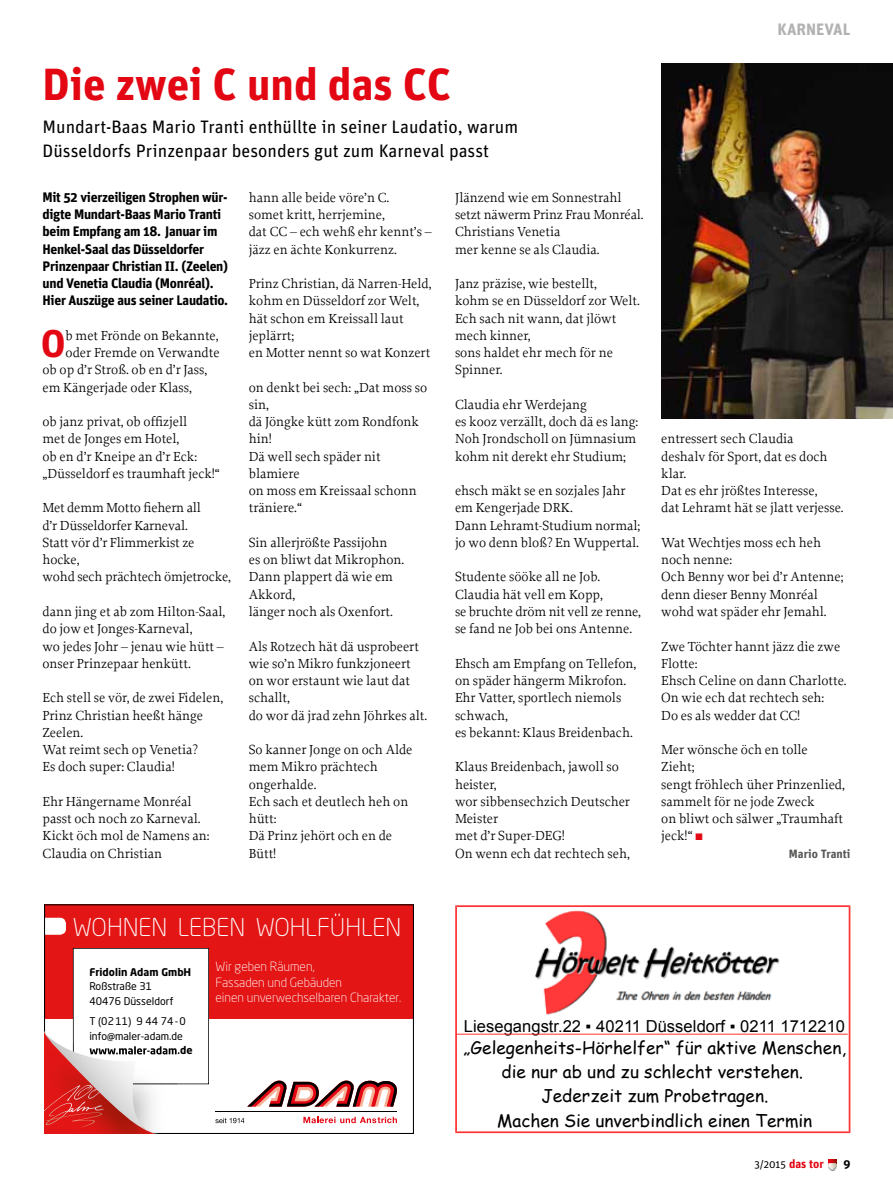
<style>
.page{position:relative;width:893px;height:1191px;background:#fff}
.page>*{position:absolute;margin:0;border:0;box-sizing:border-box;transform-origin:0 0}
.t1{font:700 45px "Unit";color:#e30613}
.t2{font:700 38.55px "Unit";color:#e30613}
.t3{font:300 24.3px "Neo Sans Std";color:#fff}
.t4{font:18px/24px "Unit";color:#000}
.t5{font:17.4px/24.5px "Comic Sans MS";color:#000;text-align:center}
.t6{font:16.5px "Arial";letter-spacing:.005em;color:#000}
.t7{font:700 16.5px "Unit";color:#b3b2b2}
.t8{font:13.8px/17.2px "Proforma";color:#000}
.t9{font:700 13.8px/17.2px "Unit";letter-spacing:-.02em;color:#000}
.t10{font:300 12.6px/15.1px "Neo Sans Std";color:#fff}
.t11{font:700 12px "Unit";color:#575756}
.t12{font:700 12px "Unit";color:#000}
.t13{font:10.5px/14.9px "Neo Sans Std";color:#000}
.t14{font:700 10.5px "Neo Sans Std";color:#000}
.t15{font:10.5px "Unit";color:#000}
.s1{color:#e30613}
.s2{font-weight:700;font-size:12px;color:#e30613}
</style>
<div class="page">
<svg style="left:828px;top:1159px;width:9px;height:12px"></svg>
<img style="left:661px;top:64px;width:232px;height:354px">
<svg style="left:455px;top:905px;width:395px;height:228px"></svg>
<img style="left:533px;top:909px;width:247px;height:106px">
<hr style="left:456px;top:1034px;width:392px;height:1px;background:#f33">
<svg style="left:44px;top:904px;width:370px;height:230px;fill:#e41515"></svg>
<svg style="left:247px;top:1080px;width:150px;height:26px"></svg>
<svg style="left:303px;top:1116px;width:94px;height:7px"></svg>
<hr style="left:215px;top:1111px;width:182px;height:1px;background:#000">
<svg style="left:215px;top:1117px;width:29px;height:6px"></svg>
<svg style="left:44px;top:948px;width:165px;height:186px"></svg>
<h1 class="t1" style="left:43px;top:56px;width:384px">Die zwei C und das CC</h1>
<h3 class="t4" style="left:43px;top:114px;width:477px">Mundart-Baas Mario Tranti enthüllte in seiner Laudatio, warum<br>Düsseldorfs Prinzenpaar besonders gut zum Karneval passt</h3>
<p class="t9" style="left:43px;top:188px;width:187px">Mit 52 vierzeiligen Strophen wür&shy;digte Mundart-Baas Mario Tranti beim Empfang am 18. Januar im<br>Henkel-Saal das Düsseldorfer<br>Prinzenpaar -Christian II. (Zeelen) und Venetia Claudia (Monréal).<br>Hier Auszüge aus seiner Laudatio.</p>
<h2 class="t2" style="left:41px;top:320px;width:23px">O</h2>
<p class="t8" style="left:66px;top:326px;width:155px">b met Frönde on Bekannte,</p>
<p class="t8" style="left:249px;top:188px;width:184px">hann alle beide vöre’n C.<br>somet kritt, herrjemine,<br>dat CC – ech wehß ehr kennt’s – jäzz en ächte Konkurrenz.</p>
<p class="t8" style="left:249px;top:275px;width:184px">Prinz Christian, dä Narren-Held, kohm en Düsseldorf zor Welt, hät schon em Kreissall laut jeplärrt;<br>en Motter nennt so wat Konzert</p>
<p class="t8" style="left:249px;top:378px;width:180px">on denkt bei sech: „Dat moss so sin,<br>dä Jöngke kütt zom Rondfonk hin!<br>Dä well sech späder nit blamiere<br>on moss em Kreissaal schonn träniere.“</p>
<p class="t8" style="left:249px;top:533px;width:157px">Sin allerjrößte Passijohn<br>es on bliwt dat Mikrophon.<br>Dann plappert dä wie em<br>Akkord,<br>länger noch als Oxenfort.</p>
<p class="t8" style="left:249px;top:637px;width:180px">Als Rotzech hät dä usprobeert wie so’n Mikro funkzjoneert on wor erstaunt wie laut dat schallt,<br>do wor dä jrad zehn Jöhrkes alt.</p>
<p class="t8" style="left:249px;top:740px;width:165px">So kanner Jonge on och Alde mem Mikro prächtech ongerhalde.<br>Ech sach et deutlech heh on hütt:<br>Dä Prinz jehört och en de<br>Bütt!</p>
<p class="t8" style="left:455px;top:188px;width:190px">Jlänzend wie em Sonnestrahl setzt näwerm Prinz Frau Monréal.<br>Christians Venetia<br>mer kenne se als Claudia.</p>
<p class="t8" style="left:455px;top:275px;width:186px">Janz präzise, wie bestellt,<br>kohm se en Düsseldorf zor Welt.<br>Ech sach nit wann, dat jlöwt mech kinner,<br>sons haldet ehr mech för ne<br>Spinner.</p>
<p class="t8" style="left:455px;top:395px;width:185px">Claudia ehr Werdejang<br>es kooz verzällt, doch dä es lang:<br>Noh Jrondscholl on Jümnasium kohm nit derekt ehr Studium;</p>
<p class="t8" style="left:455px;top:482px;width:187px">ehsch mäkt se en sozjales Jahr em Kengerjade DRK.<br>Dann Lehramt-Studium normal; jo wo denn bloß? En Wuppertal.</p>
<p class="t8" style="left:455px;top:568px;width:188px">Studente sööke all ne Job.<br>Claudia hät vell em Kopp,<br>se bruchte dröm nit vell ze renne, se fand ne Job bei ons Antenne.</p>
<p class="t8" style="left:455px;top:654px;width:183px">Ehsch am Empfang on Tellefon, on späder hängerm Mikrofon.<br>Ehr Vatter, sportlech niemols schwach,<br>es bekannt: Klaus Breidenbach.</p>
<p class="t8" style="left:455px;top:758px;width:177px">Klaus Breidenbach, jawoll so heister,<br>wor sibbensechzich Deutscher<br>Meister<br>met d’r Super-DEG!<br>On wenn ech dat rechtech seh,</p>
<p class="t8" style="left:66px;top:344px;width:155px">oder Fremde on Verwandte</p>
<p class="t8" style="left:43px;top:361px;width:166px">ob op d’r Stroß. ob en d’r Jass,</p>
<p class="t8" style="left:43px;top:378px;width:151px">em Kängerjade oder Klass,</p>
<p class="t8" style="left:43px;top:413px;width:179px">ob janz privat, ob offizjell<br>met de Jonges em Hotel,<br>ob en d’r Kneipe an d’r Eck: „Düsseldorf es traumhaft jeck!“</p>
<p class="t8" style="left:43px;top:499px;width:190px">Met demm Motto fiehern all<br>d’r Düsseldorfer Karneval.<br>Statt vör d’r Flimmerkist ze hocke,<br>wohd sech prächtech ömjetrocke,</p>
<p class="t8" style="left:43px;top:602px;width:184px">dann jing et ab zom Hilton-Saal, do jow et Jonges-Karneval,<br>wo jedes Johr – jenau wie hütt – onser Prinzepaar henkütt.</p>
<p class="t8" style="left:43px;top:689px;width:182px">Ech stell se vör, de zwei Fidelen,<br>Prinz Christian heeßt hänge<br>Zeelen.<br>Wat reimt sech op Venetia?<br>Es doch super: Claudia!</p>
<p class="t8" style="left:43px;top:792px;width:169px">Ehr Hängername Monréal passt och noch zo Karneval.<br>Kickt öch mol de Namens an:<br>Claudia on Christian</p>
<p class="t7" style="left:778px;top:19px;width:48px">Karneval</p>
<p class="t8" style="left:661px;top:430px;width:184px">entressert sech Claudia<br>deshalv för Sport, dat es doch klar.<br>Dat es ehr jrößtes Interesse,<br>dat Lehramt hät se jlatt verjesse.</p>
<p class="t8" style="left:661px;top:533px;width:184px">Wat Wechtjes moss ech heh noch nenne:<br>Och Benny wor bei d’r Antenne; denn dieser Benny Monréal wohd wat späder ehr Jemahl.</p>
<p class="t8" style="left:661px;top:637px;width:187px">Zwe Töchter hannt jäzz die zwe<br>Flotte:<br>Ehsch Celine on dann Charlotte.<br>On wie ech dat rechtech seh:<br>Do es als wedder dat CC!</p>
<p class="t8" style="left:661px;top:740px;width:185px">Mer wönsche öch en tolle<br>Zieht;<br>sengt fröhlech üher Prinzenlied, sammelt för ne jode Zweck<br>on bliwt och sälwer „Traumhaft jeck!“ <span class="s1">■</span></p>
<p class="t11" style="left:789px;top:846px;width:63px">Mario Tranti</p>
<h3 class="t3" style="left:73px;top:912px;width:330px">WOHNEN LEBEN WOHLFÜHLEN</h3>
<p class="t14" style="left:89px;top:965px;width:103px">Fridolin Adam GmbH</p>
<p class="t13" style="left:89px;top:979px;width:85px">Roßstraße 31<br>40476 Düsseldorf</p>
<p class="t13" style="left:89px;top:1013px;width:98px">T (02 11) 9 44 74 - 0 info@maler-adam.de</p>
<p class="t10" style="left:215px;top:959px;width:187px">Wir geben Räumen,<br>Fassaden und Gebäuden<br>einen unverwechsel baren Charakter.</p>
<p class="t6" style="left:464px;top:1020px;width:383px">Liesegangstr.22 ▪ 40211 Düsseldorf ▪ 0211 1712210</p>
<p class="t5" style="left:463px;top:1036px;width:384px">„Gelegenheits-Hörhelfer“ für aktive Menschen, die nur ab und zu schlecht verstehen.<br>Jederzeit zum Probetragen.<br>Machen Sie unverbindlich einen Termin</p>
<p class="t15" style="left:754px;top:1158px;width:71px">3/2015 <span class="s2">das tor</span></p>
<p class="t12" style="left:843px;top:1156px;width:9px">9</p>
</div>
